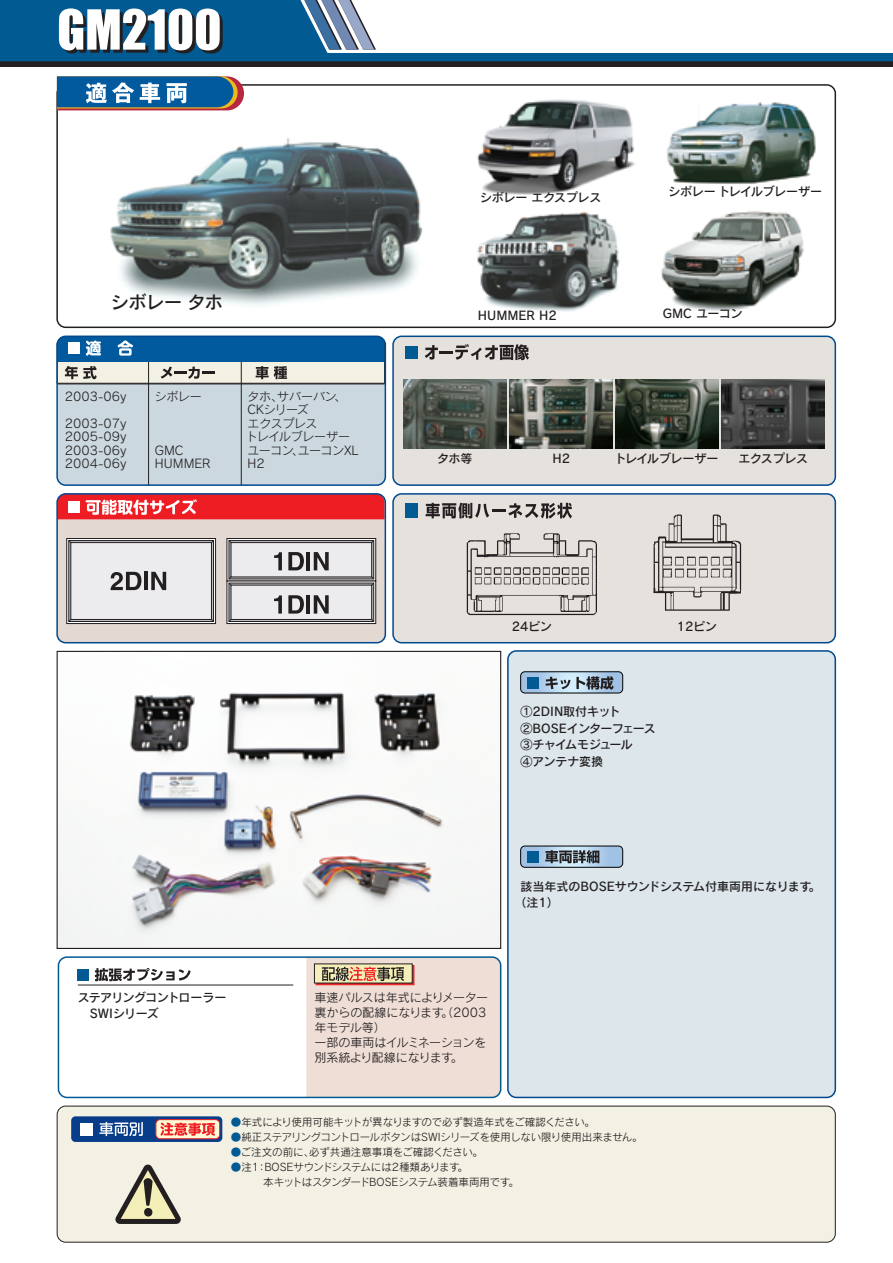
<style>
.page{position:relative;width:893px;height:1263px;background:#fff}
.page>*{position:absolute;margin:0;border:0;box-sizing:border-box;transform-origin:0 0}
.t1{font:51px "Impact";color:#fff}
.t2{font:18px "Rodin Pro DB";letter-spacing:-.015em;color:#231f20}
.t3{font:12px/13.5px "Rodin Pro M";color:#231f20}
.t4{font:12px/16.5px "Rodin Pro DB";letter-spacing:-.02em;color:#231f20}
.t5{font:12px/13.5px "Rodin Pro M";letter-spacing:-.04em;color:#231f20}
.t6{font:12px/16.5px "Rodin Pro DB";color:#231f20}
.t7{font:12px/16.5px "Rodin Pro DB";letter-spacing:-.05em;color:#231f20}
.t8{font:10.5px/15px "Rodin Pro M";letter-spacing:-.025em;color:#231f20}
.t9{font:10.5px "Rodin Pro M";color:#231f20}
.s1{color:#015a92}
</style>
<div class="page">
<svg style="left:0;top:61px;width:893px;height:6px;background:#212226"></svg>
<svg style="left:0;top:0;width:893px;height:61px"></svg>
<div style="left:57px;top:494px;width:328px;height:149px;background:#e4d8d2;border-radius:9px"></div>
<div style="left:57px;top:336px;width:328px;height:149px;background:#cbd8df;border-radius:9px"></div>
<div style="left:57px;top:1106px;width:778px;height:136px;background:#f3f1e4;border-radius:9px"></div>
<div style="left:57px;top:1106px;width:778px;height:136px;border:1px solid #231f20;border-radius:9px"></div>
<div style="left:393px;top:336px;width:442px;height:149px;background:#e5e1dc;border-radius:9px"></div>
<div style="left:392px;top:336px;width:444px;height:150px;border:2px solid #01498e;border-radius:9px"></div>
<div style="left:393px;top:494px;width:442px;height:149px;background:#e5e1dc;border-radius:9px"></div>
<div style="left:392px;top:493px;width:444px;height:150px;border:2px solid #01498e;border-radius:9px"></div>
<hr style="left:148px;top:336px;width:1px;height:149px;background:#231f20">
<hr style="left:241px;top:336px;width:1px;height:149px;background:#231f20">
<div style="left:56px;top:84px;width:780px;height:244px;border:2px solid #231f20;border-radius:9px"></div>
<div style="left:56px;top:493px;width:330px;height:150px;border:2px solid #01498e;border-radius:9px"></div>
<hr style="left:58px;top:384px;width:327px;height:1px;background:#231f20">
<div style="left:58px;top:956px;width:443px;height:142px;border:2px solid #015a92;border-radius:9px"></div>
<div style="left:508px;top:651px;width:327px;height:446px;background:#dce6eb;border-radius:9px"></div>
<div style="left:507px;top:650px;width:329px;height:448px;border:2px solid #01498e;border-radius:9px"></div>
<div style="left:56px;top:336px;width:330px;height:150px;border:2px solid #01498e;border-radius:9px"></div>
<img style="left:59px;top:692px;width:440px;height:255px">
<div style="left:57px;top:651px;width:444px;height:298px;border:1px solid #231f20"></div>
<img style="left:110px;top:138px;width:313px;height:168px">
<img style="left:661px;top:211px;width:143px;height:100px">
<img style="left:477px;top:211px;width:143px;height:101px">
<img style="left:666px;top:102px;width:150px;height:82px">
<img style="left:477px;top:99px;width:158px;height:96px">
<img style="left:404px;top:380px;width:103px;height:68px">
<img style="left:616px;top:380px;width:103px;height:68px">
<img style="left:722px;top:380px;width:103px;height:68px">
<img style="left:510px;top:380px;width:103px;height:68px">
<img style="left:466px;top:514px;width:276px;height:102px">
<svg style="left:67px;top:538px;width:149px;height:86px"></svg>
<svg style="left:69px;top:540px;width:145px;height:82px"></svg>
<div style="left:71px;top:542px;width:141px;height:78px;background:#ececee;border:1px solid #231f20"></div>
<svg style="left:110px;top:572px;width:31px;height:18px"></svg>
<hr style="left:144px;top:572px;width:4px;height:18px;background:#231f20">
<svg style="left:151px;top:572px;width:15px;height:18px"></svg>
<svg style="left:227px;top:538px;width:149px;height:43px"></svg>
<svg style="left:229px;top:540px;width:145px;height:39px"></svg>
<div style="left:231px;top:542px;width:141px;height:35px;background:#ececee;border:1px solid #231f20"></div>
<svg style="left:227px;top:581px;width:149px;height:43px"></svg>
<svg style="left:229px;top:583px;width:145px;height:39px"></svg>
<div style="left:231px;top:585px;width:141px;height:35px;background:#ececee;border:1px solid #231f20"></div>
<svg style="left:229px;top:576px;width:2px;height:9px"></svg>
<svg style="left:371px;top:576px;width:3px;height:9px"></svg>
<svg style="left:274px;top:552px;width:8px;height:18px"></svg>
<svg style="left:288px;top:552px;width:16px;height:18px"></svg>
<hr style="left:306px;top:552px;width:4px;height:18px;background:#231f20">
<svg style="left:314px;top:552px;width:15px;height:18px"></svg>
<svg style="left:274px;top:595px;width:8px;height:19px"></svg>
<svg style="left:288px;top:595px;width:16px;height:19px"></svg>
<hr style="left:306px;top:595px;width:4px;height:19px;background:#231f20">
<svg style="left:314px;top:595px;width:15px;height:19px"></svg>
<svg style="left:57px;top:76px;width:187px;height:34px;background:#4b799f"></svg>
<div style="left:405px;top:346px;width:13px;height:13px;background:#015a92"></div>
<svg style="left:425px;top:344px;width:104px;height:16px"></svg>
<div style="left:405px;top:504px;width:13px;height:14px;background:#015a92"></div>
<svg style="left:426px;top:503px;width:146px;height:15px"></svg>
<svg style="left:115px;top:1164px;width:66px;height:60px"></svg>
<div style="left:144px;top:1208px;width:8px;height:9px;background:#231f20;border-radius:50%"></div>
<div style="left:71px;top:1116px;width:151px;height:26px;background:#083e89;border-radius:4px"></div>
<div style="left:156px;top:1119px;width:64px;height:20px;background:#fffbd6;border-radius:4px"></div>
<div style="left:156px;top:1119px;width:64px;height:20px;border:1px solid #ee1d23;border-radius:4px"></div>
<svg style="left:160px;top:1122px;width:55px;height:14px"></svg>
<div style="left:80px;top:1122px;width:13px;height:13px;background:#fff"></div>
<svg style="left:99px;top:1122px;width:44px;height:14px"></svg>
<div style="left:77px;top:969px;width:12px;height:12px;background:#015a92"></div>
<svg style="left:95px;top:968px;width:96px;height:13px"></svg>
<hr style="left:78px;top:985px;width:215px;height:1px;background:#231f20">
<svg style="left:306px;top:957px;width:195px;height:140px;background:#e7d6cd"></svg>
<svg style="left:57px;top:336px;width:328px;height:48px;background:#6895b2"></svg>
<svg style="left:57px;top:494px;width:328px;height:25px;background:#e8373f"></svg>
<div style="left:520px;top:671px;width:103px;height:22px;border:1px solid #000;border-radius:4px"></div>
<svg style="left:521px;top:672px;width:102px;height:21px;background:#87a1b7"></svg>
<svg style="left:521px;top:846px;width:102px;height:21px;background:#8099b0"></svg>
<h1 class="t1" style="left:57px;top:-10px;width:166px">GM2100</h1>
<h2 class="t2" style="left:111px;top:291px;width:114px">シボレー タホ</h2>
<p class="t3" style="left:65px;top:389px;width:63px">2003-06y</p>
<p class="t3" style="left:65px;top:416px;width:63px;text-align:justify">2003-07y 2005-09y 2003-06y 2004-06y</p>
<p class="t3" style="left:155px;top:389px;width:49px">シボレー</p>
<p class="t3" style="left:155px;top:443px;width:57px">GMC<br>HUMMER</p>
<p class="t5" style="left:246px;top:389px;width:114px">タホ、サバーバン、<br>CKシリーズ<br>エクスプレス<br>トレイルブレーザーユーコン、ユーコンXL<br>H2</p>
<p class="t4" style="left:480px;top:189px;width:123px">シボレー エクスプレス</p>
<p class="t4" style="left:668px;top:183px;width:156px">シボレー トレイルブレーザー</p>
<p class="t6" style="left:478px;top:306px;width:80px">HUMMER H2</p>
<p class="t4" style="left:663px;top:305px;width:81px">GMC ユーコン</p>
<p class="t4" style="left:437px;top:450px;width:37px">タホ等</p>
<p class="t4" style="left:552px;top:450px;width:19px">H2</p>
<p class="t4" style="left:614px;top:450px;width:105px">トレイルブレーザー</p>
<p class="t4" style="left:738px;top:450px;width:71px">エクスプレス</p>
<p class="t4" style="left:512px;top:618px;width:41px">24ピン</p>
<p class="t4" style="left:677px;top:618px;width:41px">12ピン</p>
<p class="t4" style="left:521px;top:703px;width:137px">①2DIN取付キット<br>②BOSEインターフェース<br>③チャイムモジュール<br>④アンテナ変換</p>
<p class="t6" style="left:515px;top:877px;width:307px;text-indent:6px">該当年式のBOSEサウンドシステム付車両用になります。（注1）</p>
<p class="t7" style="left:78px;top:989px;width:150px">ステアリングコントローラー　SWIシリーズ</p>
<p class="t3" style="left:314px;top:989px;width:175px;line-height:15px">車速パルスは年式によりメーター裏からの配線になります。（2003年モデル等）<br>一部の車両はイルミネーションを別系統より配線になります。</p>
<p class="t8" style="left:231px;top:1114px;width:366px"><span class="s1">●</span>年式により使用可能キットが異なりますので必ず製造年式をご確認ください。</p>
<p class="t8" style="left:231px;top:1129px;width:413px"><span class="s1">●</span>純正ステアリングコントロールボタンはSWIシリーズを使用しない限り使用出来ません。</p>
<p class="t9" style="left:231px;top:1145px;width:253px"><span class="s1">●</span>ご注文の前に、必ず共通注意事項をご確認ください。</p>
<p class="t8" style="left:231px;top:1159px;width:289px"><span class="s1">●</span>注1：BOSEサウンドシステムには2種類あります。<br>　　 本キットはスタンダードBOSEシステム装着車両用です。</p>
</div>
